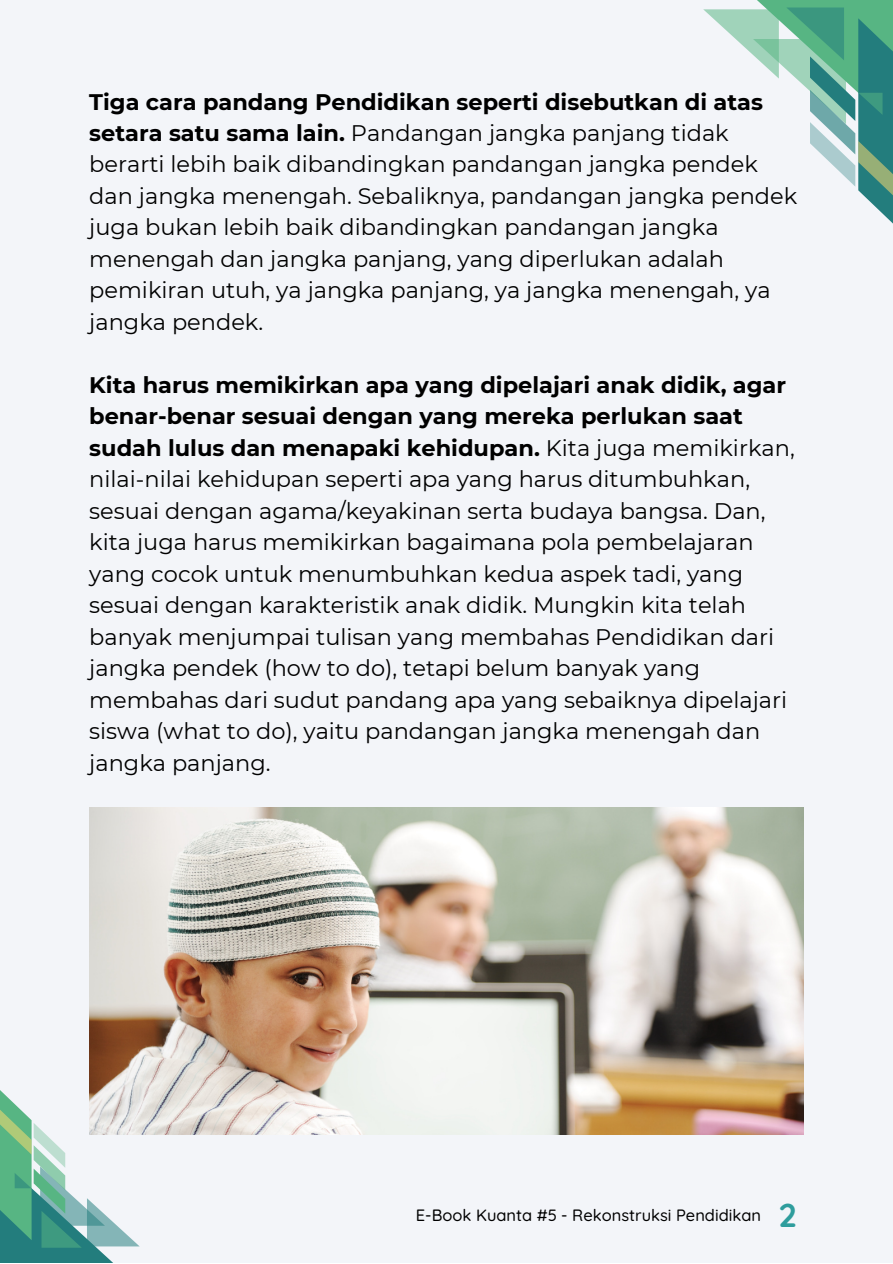
<style>
.page{position:relative;width:893px;height:1264px;background:#fff}
.page>*{position:absolute;margin:0;border:0;box-sizing:border-box;transform-origin:0 0}
.t1{font:700 33px "Quicksand";color:#2e9d9d}
.t2{font:22.5px/31.5px "Montserrat";color:#000}
.t3{font:500 16.35px "Quicksand";color:#000}
.s1{font-weight:700}
</style>
<div class="page">
<div style="left:0;top:0;width:892px;height:1262px;background:#f3f5f9"></div>
<svg style="left:0;top:1090px;width:139px;height:172px"></svg>
<svg style="left:703px;top:0;width:189px;height:223px"></svg>
<img style="left:89px;top:807px;width:714px;height:327px">
<p class="t2" style="left:89px;top:86px;width:709px"><span class="s1">Tiga cara pandang Pendidikan seperti disebutkan di atas setara satu sama lain.</span> Pandangan jangka panjang tidak berarti lebih baik dibandingkan pandangan jangka pendek dan jangka menengah. Sebaliknya, pandangan jangka pendek juga bukan lebih baik dibandingkan pandangan jangka menengah dan jangka panjang, yang diperlukan adalah pemikiran utuh, ya jangka panjang, ya jangka menengah, ya jangka pendek.</p>
<p class="t2" style="left:89px;top:369px;width:707px"><span class="s1">Kita harus memikirkan apa yang dipelajari anak didik, agar benar-benar sesuai dengan yang mereka perlukan saat sudah lulus dan menapaki kehidupan.</span> Kita juga memikirkan, nilai-nilai kehidupan seperti apa yang harus ditumbuhkan, sesuai dengan agama/keyakinan serta budaya bangsa. Dan, kita juga harus memikirkan bagaimana pola pembelajaran yang cocok untuk menumbuhkan kedua aspek tadi, yang sesuai dengan karakteristik anak didik. Mungkin kita telah banyak menjumpai tulisan yang membahas Pendidikan dari jangka pendek (how to do), tetapi belum banyak yang membahas dari sudut pandang apa yang sebaiknya dipelajari siswa (what to do), yaitu pandangan jangka menengah dan jangka panjang.</p>
<p class="t3" style="left:416px;top:1204px;width:346px">E-Book Kuanta #5 - Rekonstruksi Pendidikan</p>
<p class="t1" style="left:778px;top:1193px;width:20px">2</p>
</div>
